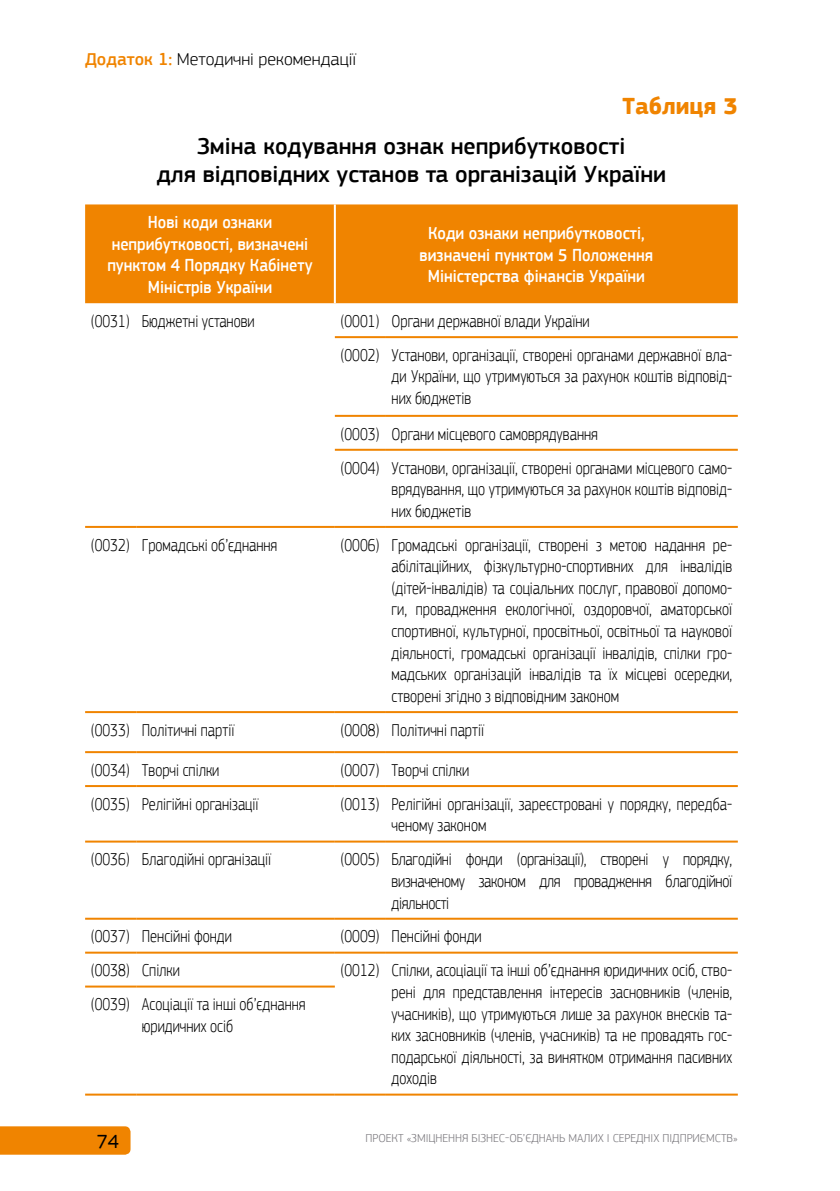
<style>
.page{position:relative;width:840px;height:1191px;background:#fff}
.page>*{position:absolute;margin:0;border:0;box-sizing:border-box;transform-origin:0 0}
.t1{font:500 24px/28px "PF Square Sans Pro";color:#000;text-align:center}
.t2{font:700 24px "PF Square Sans Pro";color:#f08400}
.t3{font:20px "PF Square Sans Pro";color:#000}
.t4{font:300 18px/21.6px "PF Square Sans Pro";color:#000;scale:.8 1}
.t5{font:500 18px/21.6px "PF Square Sans Pro";color:#fff;text-align:center;scale:.9 1}
.t6{font:300 18px "PF Square Sans Pro";color:#000}
.t7{font:300 12px "PF Square Sans Pro";color:#757378}
.s1{font-weight:500;color:#f08400}
</style>
<div class="page">
<div style="left:0;top:1126px;width:130px;height:28px;background:#f08400"></div>
<div style="left:85px;top:204px;width:652px;height:99px;background:#f08400"></div>
<hr style="left:333px;top:204px;width:2px;height:99px;background:#fff">
<hr style="left:334px;top:336px;width:52px;height:2px;background:#f08400">
<hr style="left:386px;top:336px;width:351px;height:2px;background:#f08400">
<hr style="left:334px;top:415px;width:52px;height:2px;background:#f08400">
<hr style="left:386px;top:415px;width:351px;height:2px;background:#f08400">
<hr style="left:334px;top:449px;width:52px;height:2px;background:#f08400">
<hr style="left:386px;top:449px;width:351px;height:2px;background:#f08400">
<hr style="left:85px;top:526px;width:51px;height:2px;background:#f08400">
<hr style="left:85px;top:711px;width:51px;height:2px;background:#f08400">
<hr style="left:85px;top:751px;width:51px;height:2px;background:#f08400">
<hr style="left:85px;top:785px;width:51px;height:2px;background:#f08400">
<hr style="left:85px;top:840px;width:51px;height:2px;background:#f08400">
<hr style="left:136px;top:526px;width:198px;height:2px;background:#f08400">
<hr style="left:334px;top:526px;width:52px;height:2px;background:#f08400">
<hr style="left:136px;top:711px;width:198px;height:2px;background:#f08400">
<hr style="left:334px;top:711px;width:52px;height:2px;background:#f08400">
<hr style="left:136px;top:751px;width:198px;height:2px;background:#f08400">
<hr style="left:334px;top:751px;width:52px;height:2px;background:#f08400">
<hr style="left:136px;top:785px;width:198px;height:2px;background:#f08400">
<hr style="left:334px;top:785px;width:52px;height:2px;background:#f08400">
<hr style="left:136px;top:840px;width:198px;height:2px;background:#f08400">
<hr style="left:334px;top:840px;width:52px;height:2px;background:#f08400">
<hr style="left:386px;top:526px;width:351px;height:2px;background:#f08400">
<hr style="left:386px;top:711px;width:351px;height:2px;background:#f08400">
<hr style="left:386px;top:751px;width:351px;height:2px;background:#f08400">
<hr style="left:386px;top:785px;width:351px;height:2px;background:#f08400">
<hr style="left:386px;top:840px;width:351px;height:2px;background:#f08400">
<hr style="left:85px;top:917px;width:51px;height:2px;background:#f08400">
<hr style="left:136px;top:917px;width:198px;height:2px;background:#f08400">
<hr style="left:334px;top:917px;width:52px;height:2px;background:#f08400">
<hr style="left:386px;top:917px;width:351px;height:2px;background:#f08400">
<hr style="left:85px;top:951px;width:51px;height:2px;background:#f08400">
<hr style="left:136px;top:951px;width:198px;height:2px;background:#f08400">
<hr style="left:334px;top:951px;width:52px;height:2px;background:#f08400">
<hr style="left:386px;top:951px;width:351px;height:2px;background:#f08400">
<hr style="left:85px;top:985px;width:51px;height:2px;background:#f08400">
<hr style="left:136px;top:985px;width:198px;height:2px;background:#f08400">
<hr style="left:85px;top:1093px;width:51px;height:2px;background:#f08400">
<hr style="left:136px;top:1093px;width:198px;height:2px;background:#f08400">
<hr style="left:334px;top:1093px;width:52px;height:2px;background:#f08400">
<hr style="left:386px;top:1093px;width:351px;height:2px;background:#f08400">
<p class="t6" style="left:85px;top:48px;width:272px"><span class="s1">Додаток 1:</span> Методичні рекомендації</p>
<h1 class="t2" style="left:622px;top:92px;width:117px">Таблиця 3</h1>
<h1 class="t1" style="left:157px;top:132px;width:510px">Зміна кодування ознак неприбутковості<br>для відповідних установ та організацій України</h1>
<p class="t5" style="left:107px;top:212px;width:229px">Нові коди ознаки неприбутковості, визначені пунктом 4 Порядку Кабінету<br>Міністрів України</p>
<p class="t5" style="left:419px;top:223px;width:261px">Коди ознаки неприбутковості, визначені пунктом 5 Положення<br>Міністерства фінансів України</p>
<p class="t4" style="left:91px;top:310px;width:206px">(0031) Бюджетні установи</p>
<p class="t4" style="left:340px;top:304px;width:490px;line-height:34px">(0001) Органи державної влади України<br>(0002) Установи, організації, створені органами державної вла-</p>
<p class="t4" style="left:391px;top:365px;width:427px">ди України, що утримуються за рахунок коштів відповід&shy;них бюджетів</p>
<p class="t4" style="left:340px;top:416px;width:490px;line-height:34px">(0003) Органи місцевого самоврядування<br>(0004) Установи, організації, створені органами місцевого само-</p>
<p class="t4" style="left:391px;top:478px;width:427px">врядування, що утримуються за рахунок коштів відповід&shy;них бюджетів</p>
<p class="t4" style="left:91px;top:534px;width:234px">(0032) Громадські об’єднання</p>
<p class="t4" style="left:391px;top:534px;width:427px;text-align:justify;text-indent:-51px">(0006) Громадські організації, створені з метою надання ре&shy;абілітаційних, фізкультурно-спортивних для інвалідів (дітей-інвалідів) та соціальних послуг, правової допомо&shy;ги, провадження екологічної, оздоровчої, аматорської спортивної, культурної, просвітньої, освітньої та наукової діяльності, громадські організації інвалідів, спілки гро&shy;мадських організацій інвалідів та їх місцеві осередки, створені згідно з відповідним законом</p>
<p class="t4" style="left:91px;top:719px;width:181px">(0033) Політичні партії</p>
<p class="t4" style="left:340px;top:719px;width:181px">(0008) Політичні партії</p>
<p class="t4" style="left:91px;top:759px;width:162px">(0034) Творчі спілки</p>
<p class="t4" style="left:340px;top:759px;width:162px">(0007) Творчі спілки</p>
<p class="t4" style="left:91px;top:793px;width:211px">(0035) Релігійні організації</p>
<p class="t4" style="left:391px;top:793px;width:427px;text-indent:-51px">(0013) Релігійні організації, зареєстровані у порядку, передба&shy;ченому законом</p>
<p class="t4" style="left:91px;top:848px;width:227px">(0036) Благодійні організації</p>
<p class="t4" style="left:391px;top:848px;width:427px;text-align:justify;text-indent:-51px">(0005) Благодійні фонди (організації), створені у порядку, визначеному законом для провадження благодійної діяльності</p>
<p class="t4" style="left:91px;top:925px;width:178px">(0037) Пенсійні фонди</p>
<p class="t4" style="left:340px;top:925px;width:178px">(0009) Пенсійні фонди</p>
<p class="t4" style="left:91px;top:959px;width:113px">(0038) Спілки</p>
<p class="t4" style="left:391px;top:959px;width:427px;text-align:justify;text-indent:-51px">(0012) Спілки, асоціації та інші об’єднання юридичних осіб, ство&shy;рені для представлення інтересів засновників (членів, учасників), що утримуються лише за рахунок внесків та&shy;ких засновників (членів, учасників) та не провадять гос&shy;подарської діяльності, за винятком отримання пасивних доходів</p>
<p class="t4" style="left:142px;top:993px;width:206px;text-indent:-51px">(0039) Асоціації та інші об’єднання юридичних осіб</p>
<p class="t3" style="left:97px;top:1129px;width:24px">74</p>
<p class="t7" style="left:365px;top:1130px;width:373px">Проект «Зміцнення бізнес-об’єднань малих і середніх підприємств»</p>
</div>
